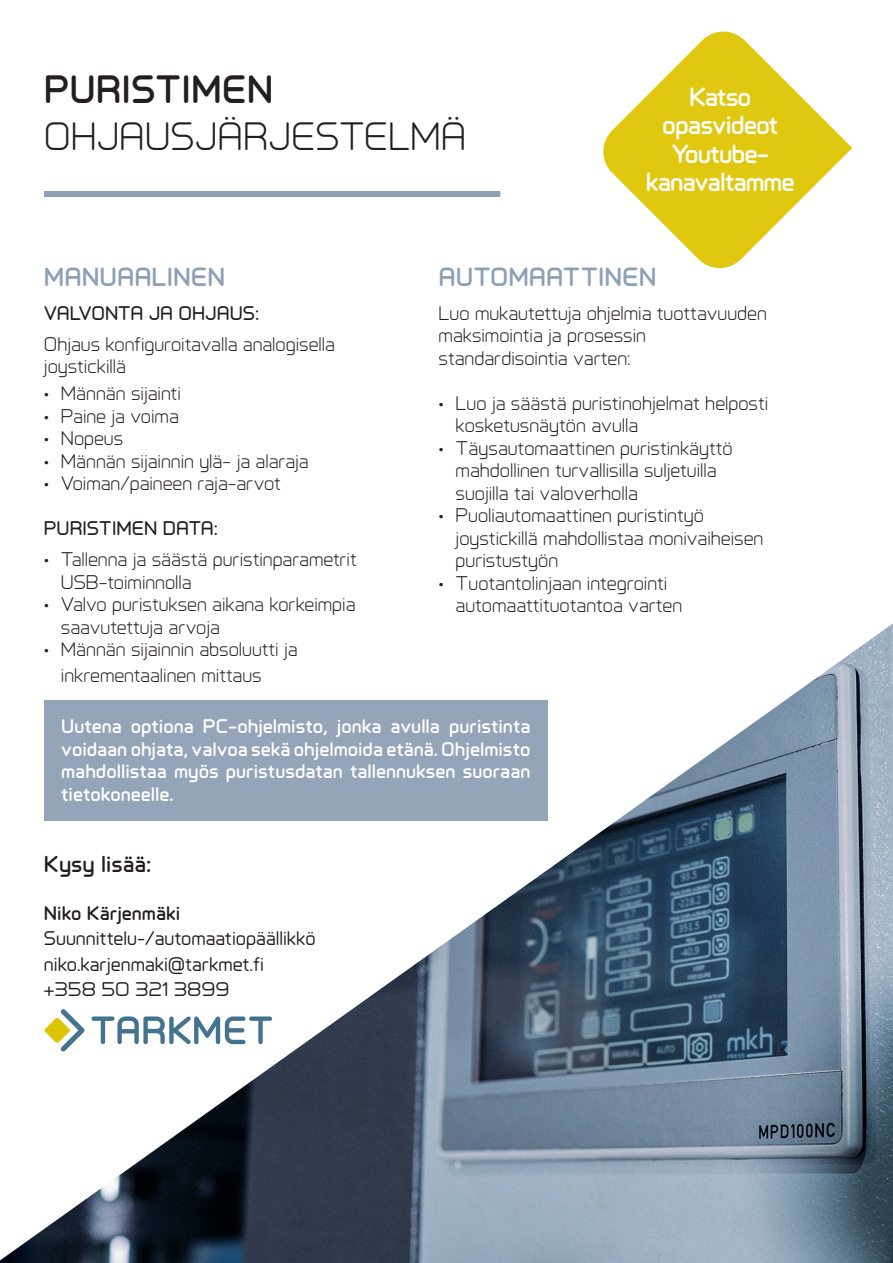
<style>
.page{position:relative;width:893px;height:1263px;background:#fff}
.page>*{position:absolute;margin:0;border:0;box-sizing:border-box;transform-origin:0 0}
.Pull_Quote_Text{font:300 36px "Primus";color:#231f20}
.Pull_Quote_Text-2{font:700 36px "Primus";color:#231f20}
.t1{font:700 24px "Primus";letter-spacing:-.04em;color:#fff}
.Page_Section_Title_-_Bold_Blue{font:700 24px "Primus";color:#8da0b5}
.t2{font:700 21px "Primus";color:#231f20}
.t3{font:300 18px/22.5px "Primus";color:#231f20}
.t4{font:700 18px/22.5px "Primus";color:#fff;text-align:justify}
.t5{font:18px "Primus";color:#231f20}
.t6{font:600 18px "Primus";color:#231f20}
.t7{font:700 18px "Primus";color:#231f20}
</style>
<div class="page">
<div style="left:44px;top:191px;width:456px;height:6px;background:#8da0b5"></div>
<svg style="left:603px;top:31px;width:249px;height:237px;fill:#e0c811"></svg>
<img style="left:0;top:623px;width:893px;height:640px">
<svg style="left:91px;top:1016px;width:181px;height:28px"></svg>
<svg style="left:45px;top:1009px;width:40px;height:42px"></svg>
<p class="Pull_Quote_Text-2" style="left:44px;top:65px;width:231px">PURISTIMEN</p>
<p class="Pull_Quote_Text" style="left:44px;top:113px;width:424px">OHJAUSJÄRJESTELMÄ</p>
<p class="t1" style="left:689px;top:80px;width:64px">Katso</p>
<p class="t1" style="left:662px;top:109px;width:118px">opasvideot</p>
<p class="t1" style="left:671px;top:137px;width:99px">Youtube-</p>
<p class="t1" style="left:646px;top:166px;width:150px">kanavaltamme</p>
<p class="Page_Section_Title_-_Bold_Blue" style="left:44px;top:260px;width:183px">MANUAALINEN</p>
<p class="t6" style="left:44px;top:301px;width:217px">VALVONTA JA OHJAUS:</p>
<p class="t3" style="left:44px;top:332px;width:292px">Ohjaus konfiguroitavalla analogisella joystickillä</p>
<p class="t3" style="left:44px;top:382px;width:138px">• Männän sijainti</p>
<p class="t3" style="left:44px;top:404px;width:136px">• Paine ja voima</p>
<p class="t3" style="left:44px;top:427px;width:81px">• Nopeus</p>
<p class="t3" style="left:44px;top:449px;width:266px">• Männän sijainnin ylä- ja alaraja</p>
<p class="t3" style="left:44px;top:472px;width:238px">• Voiman/paineen raja-arvot</p>
<p class="t6" style="left:44px;top:516px;width:176px">PURISTIMEN DATA:</p>
<p class="t3" style="left:61px;top:548px;width:297px;text-indent:-17px">• Tallenna ja säästä puristinparametrit<br>USB-toiminnolla</p>
<p class="t3" style="left:61px;top:593px;width:296px;text-indent:-17px">• Valvo puristuksen aikana korkeimpia saavutettuja arvoja</p>
<p class="t3" style="left:61px;top:636px;width:238px;line-height:25.5px;text-indent:-17px">• Männän sijainnin absoluutti ja inkrementaalinen mittaus</p>
<p class="Page_Section_Title_-_Bold_Blue" style="left:439px;top:260px;width:220px">AUTOMAATTINEN</p>
<p class="t3" style="left:439px;top:301px;width:330px">Luo mukautettuja ohjelmia tuottavuuden maksimointia ja prosessin</p>
<p class="t3" style="left:439px;top:346px;width:194px">standardisointia varten:</p>
<p class="t3" style="left:456px;top:391px;width:314px;text-indent:-17px">• Luo ja säästä puristinohjelmat helposti kosketusnäytön avulla</p>
<p class="t3" style="left:456px;top:436px;width:279px;text-indent:-17px">• Täysautomaattinen puristinkäyttö mahdollinen turvallisilla suljetuilla suojilla tai valoverholla</p>
<p class="t3" style="left:456px;top:504px;width:309px;text-indent:-17px">• Puoliautomaattinen puristintyö joystickillä mahdollistaa monivaiheisen puristustyön</p>
<p class="t3" style="left:456px;top:571px;width:228px;text-indent:-17px">• Tuotantolinjaan integrointi automaattituotantoa varten</p>
<p class="t4" style="left:61px;top:714px;width:471px">Uutena optiona PC-ohjelmisto, jonka avulla puristinta voidaan ohjata, valvoa sekä ohjelmoida etänä. Ohjelmisto mahdollistaa myös puristusdatan tallennuksen suoraan tietokoneelle.</p>
<p class="t2" style="left:44px;top:849px;width:109px">Kysy lisää:</p>
<p class="t7" style="left:44px;top:900px;width:138px">Niko Kärjenmäki</p>
<p class="t5" style="left:44px;top:927px;width:273px">Suunnittelu-/automaatiopäällikkö</p>
<p class="t5" style="left:44px;top:952px;width:222px">niko.karjenmaki@tarkmet.fi</p>
<p class="t5" style="left:44px;top:978px;width:187px">+358 50 321 3899</p>
</div>
